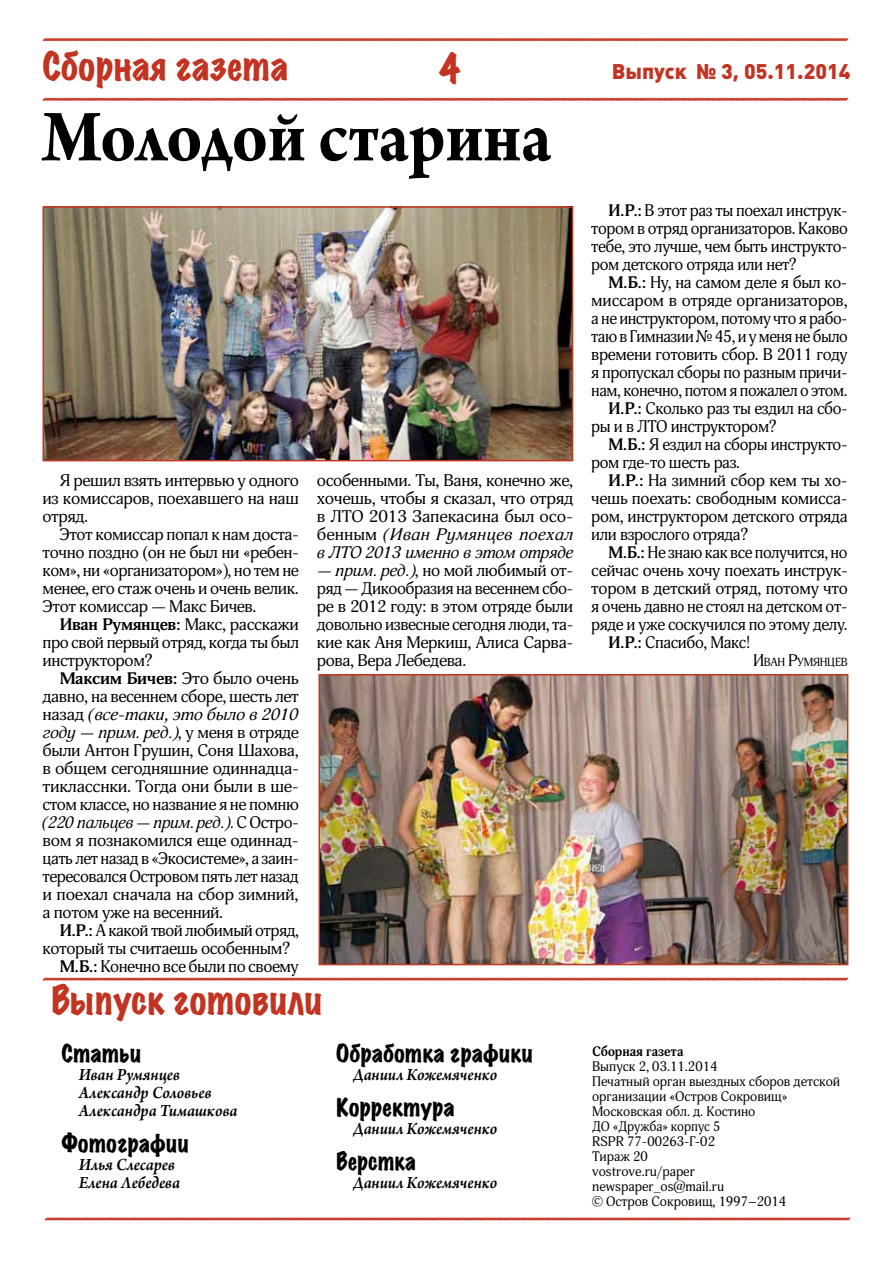
<style>
.page{position:relative;width:893px;height:1263px;background:#fff}
.page>*{position:absolute;margin:0;border:0;box-sizing:border-box;transform-origin:0 0}
.t1{font:700 78px "Arno Pro";letter-spacing:-.005em;color:#000;scale:.9 1}
.t2{font:expanded 35.85px "Marker Felt";color:#c23321;scale:.94 1}
.t3{font:expanded 35.85px "Marker Felt";color:#c23321;scale:.87 1}
.t4{font:expanded 22.5px "Marker Felt";color:#000;scale:.94 1}
.t5{font:expanded 22.5px "Marker Felt";color:#000;scale:.9 1}
.t6{font:900 21px "Plumb";color:#c23321}
.t7{font:italic 600 18px/18px "Arno Pro";letter-spacing:-.005em;color:#000;scale:.94 1}
.t8{font:16.5px/18px "Adonis";letter-spacing:-.02em;color:#000;text-align:justify}
.t9{font:16.5px/18px "Adonis";letter-spacing:-.02em;color:#000;text-align:justify;scale:1.07 1}
.t10{font:16.5px/18px "Adonis";letter-spacing:-.02em;color:#000;text-align:justify;scale:1.04 1}
.t11{font:16.5px/18px "Adonis";letter-spacing:-.02em;color:#000;text-align:justify;scale:1.05 1}
.t12{font:13.5px/15px "Adonis";color:#000}
.t13{font:700 13.5px "Adonis";color:#000}
.t14{font:11.55px "Adonis";letter-spacing:-.03em;color:#000}
.s1{font-weight:700}
.s2{font-style:italic}
.s3{font-size:16.5px}
</style>
<div class="page">
<svg style="left:42px;top:38px;width:807px;height:4px;background:#d98176"></svg>
<svg style="left:42px;top:977px;width:807px;height:4px;background:#d98176"></svg>
<svg style="left:44px;top:1217px;width:807px;height:4px;background:#d98176"></svg>
<svg style="left:42px;top:97px;width:807px;height:4px;background:#d98176"></svg>
<img style="left:322px;top:677px;width:523px;height:285px">
<div style="left:319px;top:674px;width:529px;height:291px;border:2px solid #c23321"></div>
<img style="left:46px;top:209px;width:524px;height:249px">
<div style="left:43px;top:206px;width:530px;height:255px;border:2px solid #c23321"></div>
<h2 class="t2" style="left:43px;top:39px;width:263px">Сборная газета</h2>
<h2 class="t3" style="left:439px;top:42px;width:25px">4</h2>
<h1 class="t1" style="left:43px;top:92px;width:567px">Молодой старина</h1>
<p class="t10" style="left:43px;top:472px;width:248px;text-indent:17px">Я решил взять интервью у одного из комиссаров, поехавшего на наш отряд.</p>
<p class="t8" style="left:43px;top:526px;width:258px;text-indent:17px">Этот комиссар попал к нам доста&shy;точно поздно (он не был ни «ребен&shy;ком», ни «организатором»), но тем не менее, его стаж очень и очень велик.<br>Этот комиссар — Макс Бичев.</p>
<p class="t11" style="left:43px;top:616px;width:246px;text-indent:17px"><span class="s1">Иван Румянцев:</span> Макс, расскажи про свой первый отряд, когда ты был инструктором?</p>
<p class="t9" style="left:43px;top:670px;width:241px;text-indent:17px"><span class="s1">Максим Бичев:</span> Это было очень давно, на весеннем сборе, шесть лет назад <span class="s2">(все-таки, это было в 2010 году — прим. ред.)</span>, у меня в отряде были Антон Грушин, Соня Шахова, в общем сегодняшние одиннадца&shy;тикласснки. Тогда они были в ше&shy;стом классе, но название я не помню <span class="s2">(220 пальцев — прим. ред.).</span> С Остро&shy;вом я познакомился еще одиннад&shy;цать лет назад в «Экосистеме», а заин&shy;тересовался Островом пять лет назад и поехал сначала на сбор зимний, а потом уже на весенний.</p>
<p class="t8" style="left:60px;top:922px;width:241px"><span class="s1">И.Р.:</span> А какой твой любимый отряд,</p>
<p class="t10" style="left:43px;top:940px;width:240px">который ты считаешь особенным?</p>
<p class="t8" style="left:60px;top:958px;width:241px"><span class="s1">М.Б.:</span> Конечно все были по своему</p>
<p class="t11" style="left:317px;top:472px;width:246px">особенными. Ты, Ваня, конечно же, хочешь, чтобы я сказал, что отряд в ЛТО 2013 Запекасина был осо&shy;бенным <span class="s2">(Иван Румянцев поехал в ЛТО 2013 именно в этом отряде</span></p>
<p class="t10" style="left:317px;top:562px;width:248px"><span class="s2">— прим. ред.)</span>, но мой любимый от&shy;ряд — Дикообразия на весеннем сбо&shy;ре в 2012 году: в этом отряде были довольно извесные сегодня люди, та&shy;кие как Аня Меркиш, Алиса Сарва&shy;рова, Вера Лебедева.</p>
<h2 class="t2" style="left:51px;top:974px;width:291px">Выпуск готовили</h2>
<h3 class="t4" style="left:62px;top:1037px;width:86px">Статьи</h3>
<p class="t7" style="left:79px;top:1066px;width:171px">Иван Румянцев<br>Александр Соловьев<br>Александра Тимашкова</p>
<h3 class="t4" style="left:62px;top:1127px;width:137px">Фотографии</h3>
<p class="t7" style="left:79px;top:1156px;width:109px">Илья Слесарев<br>Елена Лебедева</p>
<h3 class="t4" style="left:336px;top:1037px;width:211px">Обработка графики</h3>
<p class="t7" style="left:353px;top:1066px;width:155px">Даниил Кожемяченко</p>
<h3 class="t4" style="left:336px;top:1091px;width:128px">Корректура</h3>
<p class="t7" style="left:353px;top:1120px;width:155px">Даниил Кожемяченко</p>
<h3 class="t5" style="left:336px;top:1145px;width:90px">Верстка</h3>
<p class="t7" style="left:353px;top:1174px;width:155px">Даниил Кожемяченко</p>
<p class="t6" style="left:612px;top:59px;width:240px">Выпуск № 3, 05.11.2014</p>
<p class="t8" style="left:591px;top:202px;width:258px;text-indent:17px"><span class="s1">И.Р.:</span> В этот раз ты поехал инструк&shy;тором в отряд организаторов. Каково тебе, это лучше, чем быть инструкто&shy;ром детского отряда или нет?</p>
<p class="t8" style="left:608px;top:274px;width:241px"><span class="s1">М.Б.:</span> Ну, на самом деле я был ко-</p>
<p class="t8" style="left:591px;top:292px;width:258px">миссаром в отряде организаторов,</p>
<p class="t8" style="left:591px;top:310px;width:258px">а не инструктором, потому что я рабо-</p>
<p class="t8" style="left:591px;top:328px;width:258px">таю в Гимназии № 45, и у меня не было</p>
<p class="t8" style="left:591px;top:346px;width:258px">времени готовить сбор. В 2011 году</p>
<p class="t8" style="left:591px;top:364px;width:258px">я пропускал сборы по разным причи-</p>
<p class="t8" style="left:591px;top:382px;width:258px">нам, конечно, потом я пожалел о этом.</p>
<p class="t8" style="left:608px;top:400px;width:241px"><span class="s1">И.Р.:</span> Сколько раз ты ездил на сбо-</p>
<p class="t8" style="left:591px;top:418px;width:187px">ры и в ЛТО инструктором?</p>
<p class="t8" style="left:608px;top:436px;width:241px"><span class="s1">М.Б.:</span> Я ездил на сборы инструкто-</p>
<p class="t8" style="left:591px;top:454px;width:150px">ром где-то шесть раз.</p>
<p class="t8" style="left:608px;top:472px;width:241px"><span class="s1">И.Р.:</span> На зимний сбор кем ты хо-</p>
<p class="t8" style="left:591px;top:490px;width:258px">чешь поехать: свободным комисса-</p>
<p class="t8" style="left:591px;top:508px;width:258px">ром, инструктором детского отряда</p>
<p class="t8" style="left:591px;top:526px;width:159px">или взрослого отряда?</p>
<p class="t8" style="left:608px;top:544px;width:241px"><span class="s1">М.Б.:</span> Не знаю как все получится, но</p>
<p class="t8" style="left:591px;top:562px;width:258px">сейчас очень хочу поехать инструк-</p>
<p class="t8" style="left:591px;top:580px;width:258px">тором в детский отряд, потому что</p>
<p class="t8" style="left:591px;top:598px;width:258px">я очень давно не стоял на детском от-</p>
<p class="t8" style="left:591px;top:616px;width:258px">ряде и уже соскучился по этому делу.</p>
<p class="t8" style="left:608px;top:634px;width:144px"><span class="s1">И.Р.:</span> Спасибо, Макс!</p>
<p class="t14" style="left:753px;top:655px;width:96px"><span class="s3">И</span>ван <span class="s3">Р</span>умянцев</p>
<p class="t13" style="left:592px;top:1044px;width:93px">Сборная газета</p>
<p class="t12" style="left:592px;top:1059px;width:250px">Выпуск 2, 03.11.2014<br>Печатный орган выездных сборов детской организации «Остров Сокровищ»<br>Московская обл. д. Костино<br>ДО «Дружба» корпус 5<br>RSPR 77-00263-Г-02<br>Тираж 20<br>vostrove.ru/paper<br>newspaper_os@mail.ru<br>© Остров Сокровищ, 1997–2014</p>
</div>
